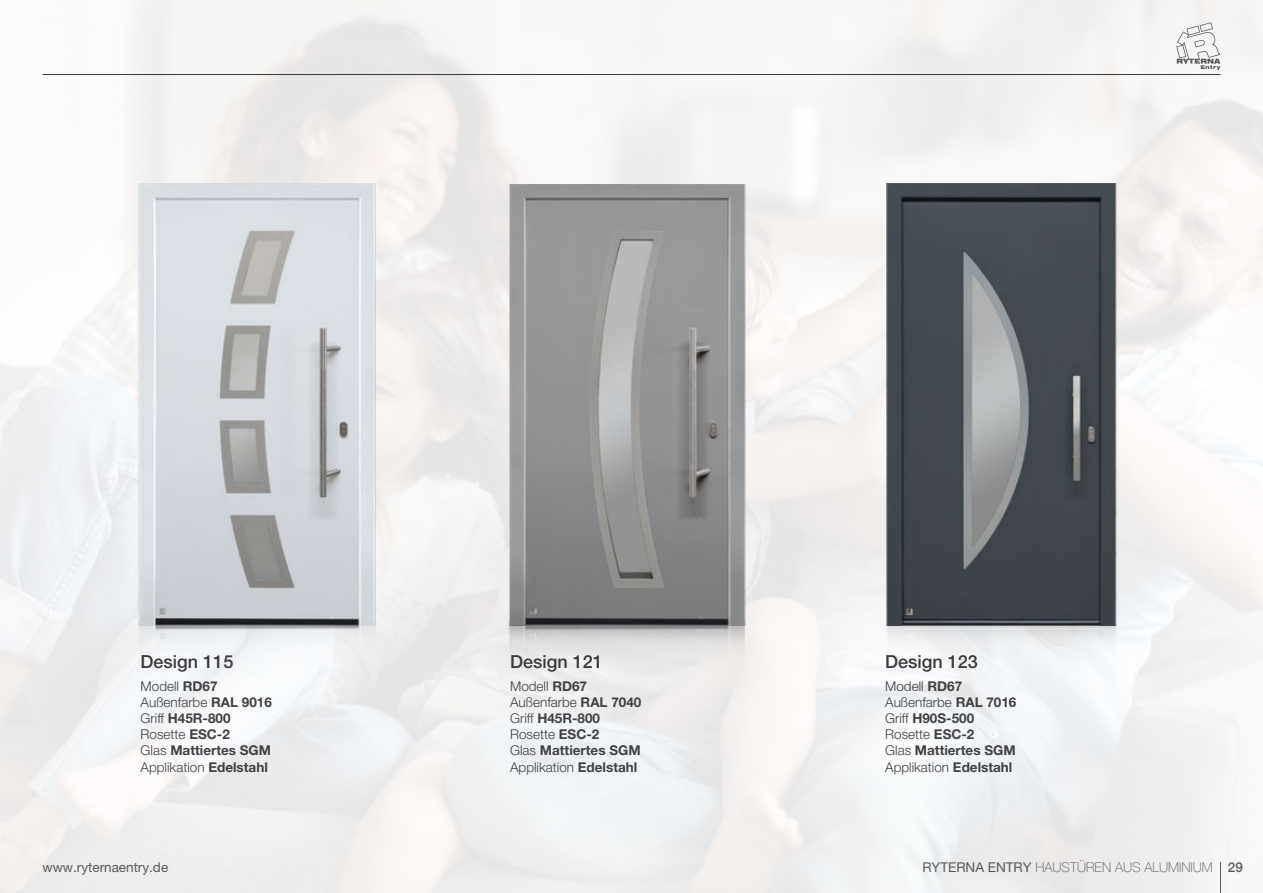
<style>
.page{position:relative;width:1263px;height:893px;background:#fff}
.page>*{position:absolute;margin:0;border:0;box-sizing:border-box;transform-origin:0 0}
.t1{font:500 18px "Helvetica Neue LT Pro";color:#3c3a3c}
.t2{font:700 13.5px/16.2px "Helvetica Neue LT Pro";color:#414042}
.t3{font:100 13.5px "Helvetica Neue LT Pro";color:#58595b}
.t4{font:13.5px "Helvetica Neue LT Pro";color:#58595b}
.s1{font-weight:300}
.s2{font-weight:400}
.s3{font-weight:500}
</style>
<div class="page">
<img style="left:1px;top:0;width:1262px;height:893px">
<hr style="left:1220px;top:863px;width:1px;height:30px;background:#58595b">
<svg style="left:1176px;top:22px;width:44px;height:48px"></svg>
<hr style="left:43px;top:74px;width:1177px;height:1px;background:#414042">
<img style="left:0;top:0;width:1px;height:893px">
<img style="left:117px;top:611px;width:274px;height:90px">
<img style="left:487px;top:615px;width:272px;height:83px">
<img style="left:858px;top:601px;width:274px;height:79px">
<img style="left:490px;top:184px;width:273px;height:442px">
<img style="left:886px;top:183px;width:249px;height:443px">
<img style="left:117px;top:183px;width:272px;height:443px">
<h1 class="t1" style="left:141px;top:651px;width:94px">Design 115</h1>
<h1 class="t1" style="left:510px;top:651px;width:94px">Design 121</h1>
<h1 class="t1" style="left:885px;top:651px;width:94px">Design 123</h1>
<p class="t2" style="left:141px;top:677px;width:133px"><span class="s1">Modell</span> RD67<br><span class="s1">Außenfarbe</span> RAL 9016<br><span class="s1">Griff</span> H45R-800<br><span class="s1">Rosette</span> ESC-2<br><span class="s1">Glas</span> Mattiertes SGM<br><span class="s1">Applikation</span> Edelstahl</p>
<p class="t2" style="left:510px;top:677px;width:133px"><span class="s1">Modell</span> RD67<br><span class="s1">Außenfarbe</span> RAL 7040<br><span class="s1">Griff</span> H45R-800<br><span class="s1">Rosette</span> ESC-2<br><span class="s1">Glas</span> Mattiertes SGM<br><span class="s1">Applikation</span> Edelstahl</p>
<p class="t2" style="left:885px;top:677px;width:133px"><span class="s1">Modell</span> RD67<br><span class="s1">Außenfarbe</span> RAL 7016<br><span class="s1">Griff</span> H90S-500<br><span class="s1">Rosette</span> ESC-2<br><span class="s1">Glas</span> Mattiertes SGM<br><span class="s1">Applikation</span> Edelstahl</p>
<p class="t4" style="left:43px;top:859px;width:127px">www.ryternaentry.de</p>
<p class="t3" style="left:922px;top:860px;width:322px"><span class="s2">RYTERNA ENTRY</span> HAUSTÜREN AUS ALUMINIUM <span class="s3">29</span></p>
</div>
